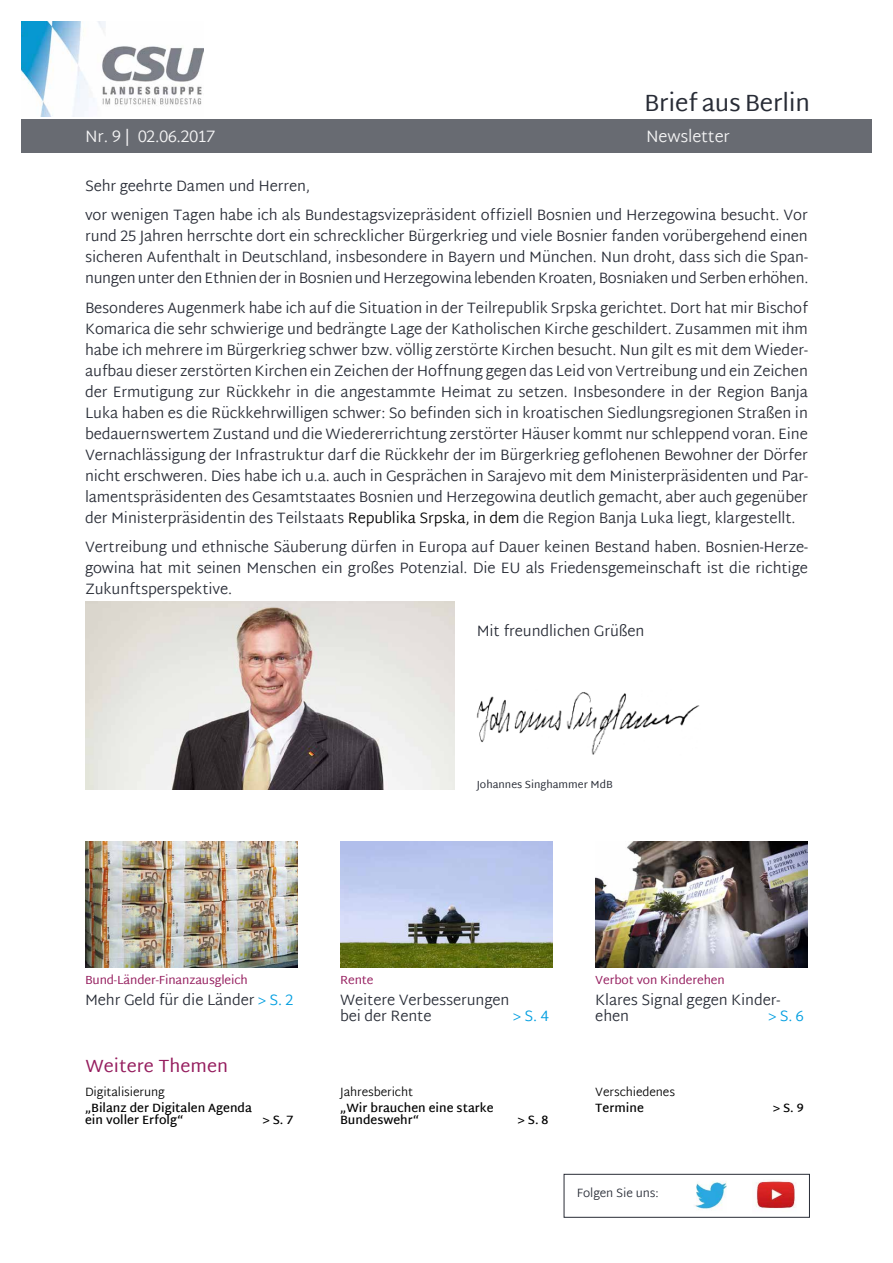
<style>
.page{position:relative;width:893px;height:1263px;background:#fff}
.page>*{position:absolute;margin:0;border:0;box-sizing:border-box;transform-origin:0 0}
.t1{font:24px "Martel Sans";letter-spacing:-.01em;color:#282c36}
._06_Weitere_Themen_B{font:18px "Martel Sans";color:#951d5e}
.t2{font:300 16.5px "Martel Sans";letter-spacing:-.01em;color:#f1f1f2}
._04_BaB_Fließtext{font:300 15px/21px "Martel Sans";letter-spacing:-.01em;color:#282c36;text-align:justify}
._06_BaB_Inhalt_II{font:300 15px/16.5px "Martel Sans";letter-spacing:-.01em;color:#282c36}
._06_BaB_Inhalt_II-2{font:300 15px "Martel Sans";color:#009ee0}
._06_BaB_Ü2_Weitere_T{font:600 12px/12px "Martel Sans";color:#000}
._06_BaB_Inhalt_Beere{font:12px "Martel Sans";letter-spacing:-.01em;color:#951d5e}
._06_BaB_Ü1_Weitere_T{font:300 12px "Martel Sans";letter-spacing:-.01em;color:#000}
._04_BaB_Fließtext-2{font:300 12px "Martel Sans";letter-spacing:-.01em;color:#282c36}
._07_BaB_Name_MdB{font:10.5px "Martel Sans";color:#282c36}
.s1{color:#000}
.s2{color:#009ee0}
</style>
<div class="page">
<img style="left:21px;top:21px;width:182px;height:96px">
<div style="left:21px;top:119px;width:851px;height:33px;background:#686b72"></div>
<img style="left:595px;top:842px;width:213px;height:125px">
<img style="left:340px;top:842px;width:213px;height:125px">
<img style="left:85px;top:842px;width:213px;height:125px">
<div style="left:564px;top:1174px;width:246px;height:43px;border:1px solid #282c36"></div>
<img style="left:695px;top:1181px;width:31px;height:29px">
<img style="left:755px;top:1181px;width:40px;height:28px">
<img style="left:476px;top:692px;width:224px;height:63px">
<img style="left:85px;top:601px;width:369px;height:189px">
<h1 class="t1" style="left:644px;top:88px;width:167px">Brief aus Berlin</h1>
<p class="t2" style="left:85px;top:125px;width:132px">Nr. 9 | 02.06.2017</p>
<p class="t2" style="left:646px;top:125px;width:85px">Newsletter</p>
<p class="_04_BaB_Fließtext" style="left:85px;top:176px;width:227px">Sehr geehrte Damen und Herren,</p>
<p class="_04_BaB_Fließtext" style="left:85px;top:205px;width:725px">vor wenigen Tagen habe ich als Bundestagsvizepräsident offiziell Bosnien und Herzegowina besucht. Vor rund 25 Jahren herrschte dort ein schrecklicher Bürgerkrieg und viele Bosnier fanden vorübergehend einen sicheren Aufenthalt in Deutschland, insbesondere in Bayern und München. Nun droht, dass sich die Span&shy;nungen unter den Ethnien der in Bosnien und Herzegowina lebenden Kroaten, Bosniaken und Serben erhöhen.</p>
<p class="_04_BaB_Fließtext" style="left:85px;top:298px;width:724px">Besonderes Augenmerk habe ich auf die Situation in der Teilrepublik Srpska gerichtet. Dort hat mir Bischof Komarica die sehr schwierige und bedrängte Lage der Katholischen Kirche geschildert. Zusammen mit ihm habe ich mehrere im Bürgerkrieg schwer bzw. völlig zerstörte Kirchen besucht. Nun gilt es mit dem Wieder&shy;aufbau dieser zerstörten Kirchen ein Zeichen der Hoffnung gegen das Leid von Vertreibung und ein Zeichen der Ermutigung zur Rückkehr in die angestammte Heimat zu setzen. Insbesondere in der Region Banja Luka haben es die Rückkehrwilligen schwer: So befinden sich in kroatischen Siedlungsregionen Straßen in bedauernswertem Zustand und die Wiedererrichtung zerstörter Häuser kommt nur schleppend voran. Eine Vernachlässigung der Infrastruktur darf die Rückkehr der im Bürgerkrieg geflohenen Bewohner der Dörfer nicht erschweren. Dies habe ich u.a. auch in Gesprächen in Sarajevo mit dem Ministerpräsidenten und Par&shy;lamentspräsidenten des Gesamtstaates Bosnien und Herzegowina deutlich gemacht, aber auch gegenüber der Ministerpräsidentin des Teilstaats <span class="s1">Republika Srpska, in dem</span> die Region Banja Luka liegt, klargestellt.</p>
<p class="_04_BaB_Fließtext" style="left:85px;top:537px;width:724px">Vertreibung und ethnische Säuberung dürfen in Europa auf Dauer keinen Bestand haben. Bosnien-Herze&shy;gowina hat mit seinen Menschen ein großes Potenzial. Die EU als Friedensgemeinschaft ist die richtige Zukunftsperspektive.</p>
<p class="_04_BaB_Fließtext" style="left:477px;top:622px;width:169px">Mit freundlichen Grüßen</p>
<p class="_07_BaB_Name_MdB" style="left:477px;top:779px;width:138px">Johannes Singhammer MdB</p>
<p class="_06_BaB_Inhalt_Beere" style="left:85px;top:973px;width:164px">Bund-Länder-Finanzausgleich</p>
<p class="_06_BaB_Inhalt_II" style="left:85px;top:992px;width:210px">Mehr Geld für die Länder <span class="s2">&gt; S. 2</span></p>
<p class="_06_BaB_Inhalt_Beere" style="left:340px;top:973px;width:35px">Rente</p>
<p class="_06_BaB_Inhalt_II" style="left:340px;top:992px;width:171px">Weitere Verbesserungen bei der Rente</p>
<p class="_06_BaB_Inhalt_II-2" style="left:513px;top:1005px;width:37px">&gt; S. 4</p>
<p class="_06_BaB_Inhalt_Beere" style="left:595px;top:973px;width:131px">Verbot von Kinderehen</p>
<p class="_06_BaB_Inhalt_II" style="left:595px;top:992px;width:186px">Klares Signal gegen Kinder&shy;ehen</p>
<p class="_06_BaB_Inhalt_II-2" style="left:768px;top:1005px;width:37px">&gt; S. 6</p>
<p class="_06_Weitere_Themen_B" style="left:85px;top:1055px;width:144px">Weitere Themen</p>
<p class="_06_BaB_Ü1_Weitere_T" style="left:85px;top:1083px;width:81px">Digitalisierung</p>
<p class="_06_BaB_Ü2_Weitere_T" style="left:85px;top:1102px;width:168px">„Bilanz der Digitalen Agenda ein voller Erfolg“</p>
<p class="_06_BaB_Ü2_Weitere_T" style="left:263px;top:1114px;width:32px">&gt; S. 7</p>
<p class="_06_BaB_Ü1_Weitere_T" style="left:340px;top:1083px;width:74px">Jahresbericht</p>
<p class="_06_BaB_Ü2_Weitere_T" style="left:340px;top:1102px;width:155px">„Wir brauchen eine starke<br>Bundeswehr“</p>
<p class="_06_BaB_Ü2_Weitere_T" style="left:518px;top:1114px;width:32px">&gt; S. 8</p>
<p class="_06_BaB_Ü1_Weitere_T" style="left:595px;top:1083px;width:81px">Verschiedenes</p>
<p class="_06_BaB_Ü2_Weitere_T" style="left:595px;top:1102px;width:50px">Termine</p>
<p class="_06_BaB_Ü2_Weitere_T" style="left:773px;top:1102px;width:32px">&gt; S. 9</p>
<p class="_04_BaB_Fließtext-2" style="left:577px;top:1184px;width:83px">Folgen Sie uns:</p>
</div>
